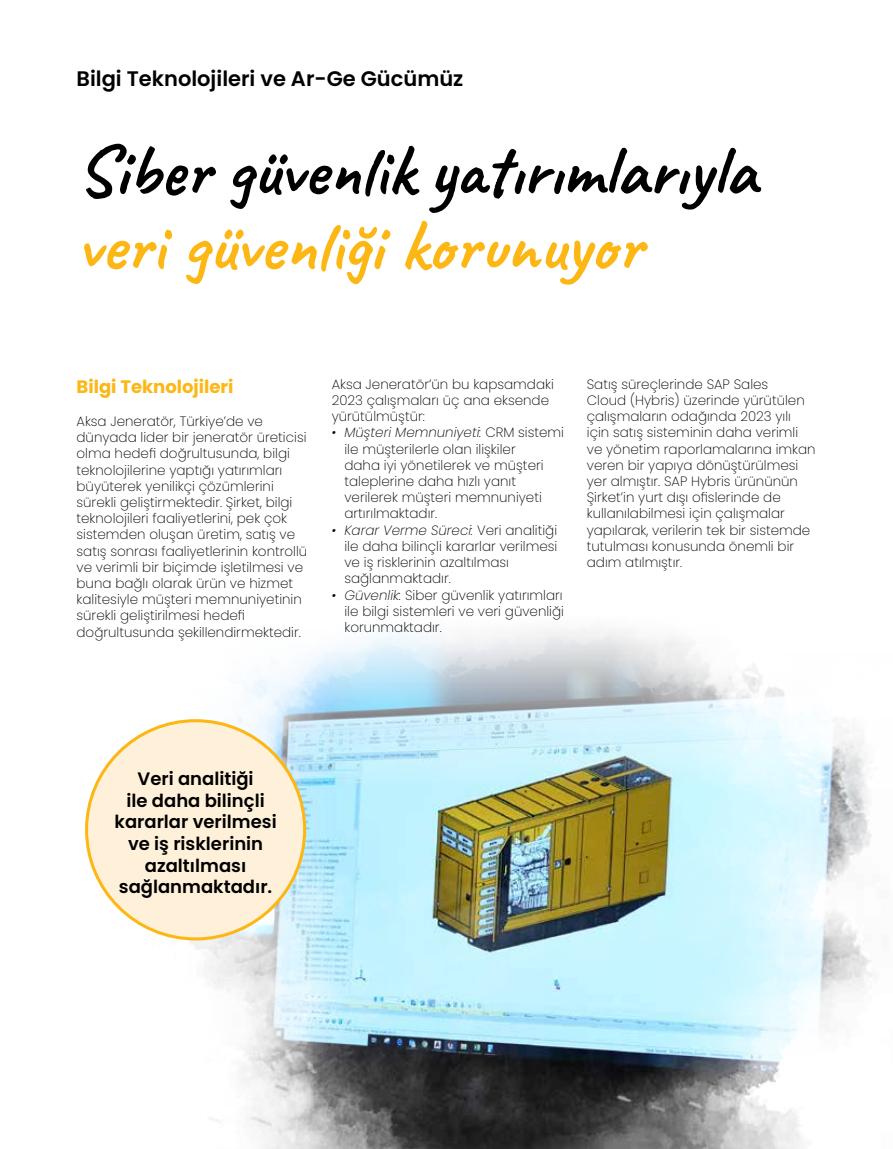
<style>
.page{position:relative;width:893px;height:1149px;background:#fff}
.page>*{position:absolute;margin:0;border:0;box-sizing:border-box;transform-origin:0 0}
.t1{font:700 72px "Caveat";color:#000}
.t2{font:700 72px "Caveat";color:#fdb714}
.t3{font:600 21px "Poppins";color:#000}
.t4{font:600 18px/21.6px "Poppins";color:#000;text-align:center}
.t5{font:700 18px "Poppins";color:#fdb714}
.t6{font:200 13.5px/16.2px "Poppins";color:#000}
.s1{font-style:italic}
</style>
<div class="page">
<img style="left:86px;top:628px;width:788px;height:520px">
<div style="left:87px;top:720px;width:218px;height:218px;background:#fff1d9;border-radius:50%"></div>
<h2 class="t3" style="left:77px;top:67px;width:388px">Bilgi Teknolojileri ve Ar-Ge Gücümüz</h2>
<h1 class="t1" style="left:77px;top:124px;width:681px">Siber güvenlik yatırımlarıyla</h1>
<h1 class="t2" style="left:77px;top:199px;width:566px">veri güvenliği korunuyor</h1>
<h3 class="t5" style="left:77px;top:376px;width:159px">Bilgi Teknolojileri</h3>
<p class="t6" style="left:77px;top:413px;width:232px">Aksa Jeneratör, Türkiye’de ve dünyada lider bir jeneratör üreticisi olma hedefi doğrultusunda, bilgi teknolojilerine yaptığı yatırımları büyüterek yenilikçi çözümlerini sürekli geliştirmektedir. Şirket, bilgi teknolojileri faaliyetlerini, pek çok sistemden oluşan üretim, satış ve satış sonrası faaliyetlerinin kontrollü ve verimli bir biçimde işletilmesi ve buna bağlı olarak ürün ve hizmet kalitesiyle müşteri memnuniyetinin sürekli geliştirilmesi hedefi doğrultusunda şekillendirmektedir.</p>
<p class="t6" style="left:332px;top:376px;width:224px">Aksa Jeneratör’ün bu kapsamdaki<br>2023 çalışmaları üç ana eksende yürütülmüştür:</p>
<p class="t6" style="left:344px;top:424px;width:221px;text-indent:-13px"><span class="s1">• Müşteri Memnuniyeti:</span> CRM sistemi ile müşterilerle olan ilişkiler<br>daha iyi yönetilerek ve müşteri taleplerine daha hızlı yanıt verilerek müşteri memnuniyeti artırılmaktadır.</p>
<p class="t6" style="left:344px;top:521px;width:214px;text-indent:-13px"><span class="s1">• Karar Verme Süreci:</span> Veri analitiği ile daha bilinçli kararlar verilmesi ve iş risklerinin azaltılması sağlanmaktadır.</p>
<p class="t6" style="left:344px;top:586px;width:221px;text-align:justify;text-indent:-13px"><span class="s1">• Güvenlik:</span> Siber güvenlik yatırımları ile bilgi sistemleri ve veri güvenliği korunmaktadır.</p>
<p class="t6" style="left:587px;top:376px;width:230px">Satış süreçlerinde SAP Sales<br>Cloud (Hybris) üzerinde yürütülen çalışmaların odağında 2023 yılı için satış sisteminin daha verimli ve yönetim raporlamalarına imkan veren bir yapıya dönüştürülmesi yer almıştır. SAP Hybris ürününün<br>Şirket’in yurt dışı ofislerinde de kullanılabilmesi için çalışmalar yapılarak, verilerin tek bir sistemde tutulması konusunda önemli bir adım atılmıştır.</p>
<h3 class="t4" style="left:115px;top:768px;width:164px">Veri analitiği<br>ile daha bilinçli kararlar verilmesi ve iş risklerinin azaltılması sağlanmaktadır.</h3>
</div>
